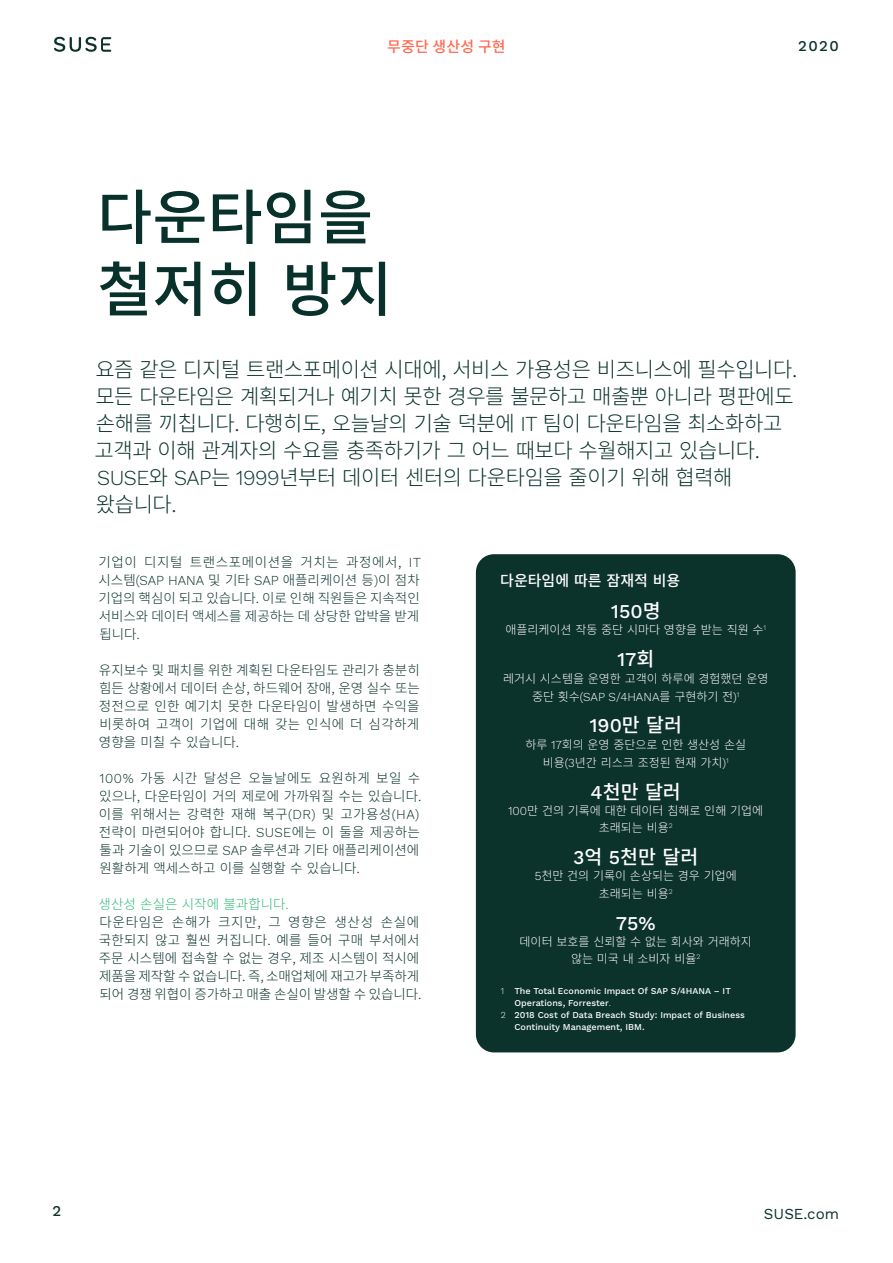
<style>
.page{position:relative;width:893px;height:1263px;background:#fff}
.page>*{position:absolute;margin:0;border:0;box-sizing:border-box;transform-origin:0 0}
.Heading{font:500 60px/72px "Source Han Sans KR";color:#09312b}
.intro2_18_20-blue{font:300 21px/27px "Source Han Sans KR";letter-spacing:-.02em;color:#09312b}
.body_8_5_11{font:500 19.5px "Work Sans";color:#fff}
.body_8_5_11-2{font:500 19.5px "Source Han Sans KR";color:#fff}
.body_8_5_11-3{font:500 15px "Source Han Sans KR";color:#fff}
.t1{font:500 15px "Source Han Sans KR";letter-spacing:.01em;color:#ff6a52}
.t2{font:15px "Work Sans";color:#09312b}
.t3{font:500 15px "Work Sans";color:#0c322c}
.body_8_5_11-4{font:300 13.5px/18px "Source Han Sans KR";color:#09312b}
.body_8_5_11-5{font:300 13.5px "Source Han Sans KR";color:#31ba78}
.body_8_5_11-6{font:300 12px/18px "Source Han Sans KR";color:#fff;text-align:center}
.body_8_5_11-7{font:500 9px/12px "Work Sans";color:#fff}
.s1{font-family:"Work Sans"}
.s2{font-family:"Source Han Sans KR"}
.s3{font-weight:300}
.s4{font-family:"Source Han Sans KR";font-weight:300}
</style>
<div class="page">
<svg style="left:54px;top:37px;width:57px;height:15px"></svg>
<div style="left:476px;top:554px;width:320px;height:498px;background:#0c322c;border-radius:18px"></div>
<p class="t1" style="left:387px;top:38px;width:120px">무중단 생산성 구현</p>
<p class="t3" style="left:798px;top:38px;width:42px">2020</p>
<p class="Heading" style="left:97px;top:183px;width:297px">다운타임을 철저히 방지</p>
<p class="intro2_18_20-blue" style="left:95px;top:356px;width:704px">요즘 같은 디지털 트랜스포메이션 시대에, 서비스 가용성은 비즈니스에 필수입니다. 모든 다운타임은 계획되거나 예기치 못한 경우를 불문하고 매출뿐 아니라 평판에도 손해를 끼칩니다. 다행히도, 오늘날의 기술 덕분에 <span class="s1">IT</span> 팀이 다운타임을 최소화하고 고객과 이해 관계자의 수요를 충족하기가 그 어느 때보다 수월해지고 있습니다.<br><span class="s1">SUSE</span>와 <span class="s1">SAP</span>는 <span class="s1">1999</span>년부터 데이터 센터의 다운타임을 줄이기 위해 협력해 왔습니다.</p>
<p class="body_8_5_11-4" style="left:99px;top:553px;width:324px">기업이 디지털 트랜스포메이션을 거치는 과정에서, <span class="s1">IT </span>시스템<span class="s1">(SAP HANA</span> 및 기타 <span class="s1">SAP</span> 애플리케이션 등<span class="s1">)</span>이 점차 기업의 핵심이 되고 있습니다. 이로 인해 직원들은 지속적인 서비스와 데이터 액세스를 제공하는 데 상당한 압박을 받게 됩니다.</p>
<p class="body_8_5_11-4" style="left:99px;top:661px;width:323px;text-align:justify">유지보수 및 패치를 위한 계획된 다운타임도 관리가 충분히 힘든 상황에서 데이터 손상, 하드웨어 장애, 운영 실수 또는 정전으로 인한 예기치 못한 다운타임이 발생하면 수익을 비롯하여 고객이 기업에 대해 갖는 인식에 더 심각하게 영향을 미칠 수 있습니다.</p>
<p class="body_8_5_11-4" style="left:99px;top:769px;width:324px"><span class="s1">100%</span> 가동 시간 달성은 오늘날에도 요원하게 보일 수 있으나, 다운타임이 거의 제로에 가까워질 수는 있습니다. 이를 위해서는 강력한 재해 복구<span class="s1">(DR)</span> 및 고가용성<span class="s1">(HA) </span>전략이 마련되어야 합니다. <span class="s1">SUSE</span>에는 이 둘을 제공하는 툴과 기술이 있으므로 <span class="s1">SAP</span> 솔루션과 기타 애플리케이션에 원활하게 액세스하고 이를 실행할 수 있습니다.</p>
<p class="body_8_5_11-5" style="left:99px;top:896px;width:192px">생산성 손실은 시작에 불과합니다.</p>
<p class="body_8_5_11-4" style="left:99px;top:913px;width:324px">다운타임은 손해가 크지만, 그 영향은 생산성 손실에 국한되지 않고 훨씬 커집니다. 예를 들어 구매 부서에서 주문 시스템에 접속할 수 없는 경우, 제조 시스템이 적시에 제품을 제작할 수 없습니다. 즉, 소매업체에 재고가 부족하게 되어 경쟁 위협이 증가하고 매출 손실이 발생할 수 있습니다.</p>
<p class="body_8_5_11-3" style="left:500px;top:572px;width:182px">다운타임에 따른 잠재적 비용</p>
<p class="body_8_5_11" style="left:611px;top:600px;width:51px">150<span class="s2">명</span></p>
<p class="body_8_5_11-6" style="left:505px;top:621px;width:262px">애플리케이션 작동 중단 시마다 영향을 받는 직원 수<sup>1</sup></p>
<p class="body_8_5_11" style="left:617px;top:648px;width:39px">17<span class="s2">회</span></p>
<p class="body_8_5_11-6" style="left:503px;top:669px;width:267px">레거시 시스템을 운영한 고객이 하루에 경험했던 운영 중단 횟수<span class="s1">(SAP S/4HANA</span>를 구현하기 전<span class="s1">)</span><sup>1</sup></p>
<p class="body_8_5_11" style="left:589px;top:714px;width:94px">190<span class="s2">만 달러</span></p>
<p class="body_8_5_11-6" style="left:525px;top:736px;width:222px">하루 <span class="s1">17</span>회의 운영 중단으로 인한 생산성 손실 비용<span class="s1">(3</span>년간 리스크 조정된 현재 가치<span class="s1">)</span><sup>1</sup></p>
<p class="body_8_5_11-2" style="left:591px;top:781px;width:92px"><span class="s1">4</span>천만 달러</p>
<p class="body_8_5_11-6" style="left:508px;top:803px;width:256px;line-height:16.5px"><span class="s1">100</span>만 건의 기록에 대한 데이터 침해로 인해 기업에 초래되는 비용<sup>2</sup></p>
<p class="body_8_5_11-2" style="left:573px;top:845px;width:127px"><span class="s1">3</span>억 <span class="s1">5</span>천만 달러</p>
<p class="body_8_5_11-6" style="left:535px;top:867px;width:204px"><span class="s1">5</span>천만 건의 기록이 손상되는 경우 기업에 초래되는 비용<sup>2</sup></p>
<p class="body_8_5_11" style="left:616px;top:912px;width:41px">75%</p>
<p class="body_8_5_11-6" style="left:520px;top:934px;width:234px;line-height:16.5px">데이터 보호를 신뢰할 수 없는 회사와 거래하지 않는 미국 내 소비자 비율<sup>2</sup></p>
<p class="body_8_5_11-7" style="left:514px;top:985px;width:218px;text-indent:-14px"><span class="s3">1</span> The Total Economic Impact Of SAP S/4HANA – IT<br>Operations<span class="s2">,</span> Forrester<span class="s4">.</span></p>
<p class="body_8_5_11-7" style="left:514px;top:1009px;width:232px;text-indent:-14px"><span class="s3">2</span> 2018 Cost of Data Breach Study<span class="s2">:</span> Impact of Business<br>Continuity Management<span class="s2">,</span> IBM<span class="s2">.</span></p>
<p class="t3" style="left:52px;top:1202px;width:10px">2</p>
<p class="t2" style="left:764px;top:1205px;width:77px">SUSE.com</p>
</div>
